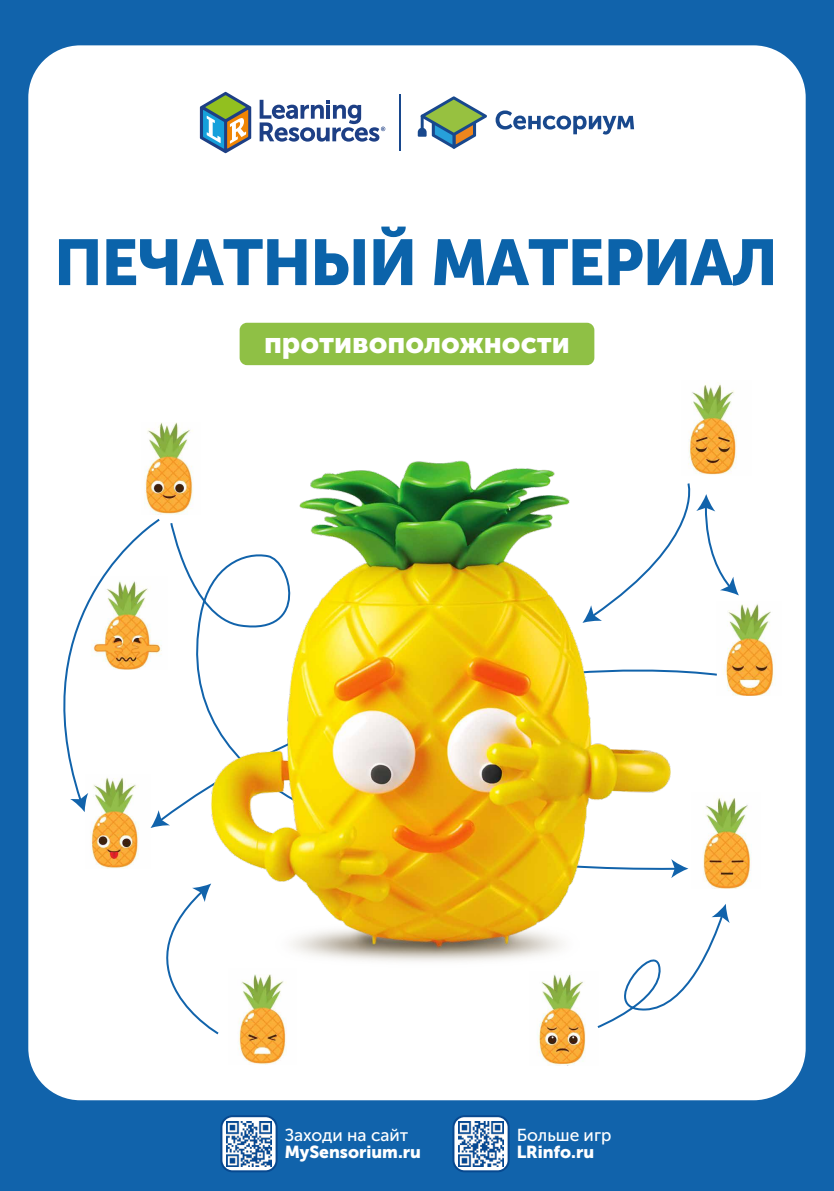
<style>
.page{position:relative;width:834px;height:1191px;background:#fff}
.page>*{position:absolute;margin:0;border:0;box-sizing:border-box;transform-origin:0 0}
.t1{font:64.2px "Museo Sans Cyrl 900";color:#0b63aa}
.t2{font:29.2px "Museo Sans Cyrl 900";color:#fff}
.t3{font:17.2px "Museo Sans Cyrl 900";color:#fff}
.t4{font:17.2px "Museo Sans Cyrl 500";color:#fff}
</style>
<div class="page">
<div style="left:0;top:0;width:833px;height:1191px;background:#1163ab"></div>
<div style="left:28px;top:45px;width:777px;height:1055px;background:#fff;border-radius:52px"></div>
<svg style="left:452px;top:1115px;width:57px;height:57px"></svg>
<img style="left:458px;top:1121px;width:45px;height:45px">
<svg style="left:220px;top:1115px;width:57px;height:57px"></svg>
<img style="left:226px;top:1121px;width:45px;height:45px">
<svg style="left:417px;top:96px;width:70px;height:53px"></svg>
<svg style="left:495px;top:110px;width:139px;height:25px"></svg>
<svg style="left:200px;top:92px;width:51px;height:61px"></svg>
<svg style="left:259px;top:100px;width:126px;height:42px"></svg>
<hr style="left:399px;top:94px;width:2px;height:57px;background:#18488d">
<div style="left:239px;top:323px;width:355px;height:42px;background:#8fc045;border-radius:7px"></div>
<img style="left:144px;top:422px;width:49px;height:92px">
<img style="left:239px;top:974px;width:48px;height:90px">
<img style="left:90px;top:803px;width:49px;height:65px">
<img style="left:537px;top:974px;width:49px;height:91px">
<img style="left:690px;top:382px;width:47px;height:93px">
<img style="left:703px;top:797px;width:48px;height:91px">
<img style="left:723px;top:604px;width:52px;height:92px">
<svg style="left:28px;top:517px;width:132px;height:286px"></svg>
<svg style="left:70px;top:793px;width:18px;height:19px"></svg>
<svg style="left:597px;top:904px;width:132px;height:124px"></svg>
<svg style="left:166px;top:933px;width:53px;height:102px"></svg>
<svg style="left:157px;top:632px;width:561px;height:191px"></svg>
<svg style="left:150px;top:810px;width:20px;height:18px"></svg>
<svg style="left:696px;top:494px;width:42px;height:129px"></svg>
<img style="left:171px;top:440px;width:520px;height:528px">
<h1 class="t1" style="left:54px;top:226px;width:725px">П Е Ч А Т Н Ы Й М А Т Е Р И А Л</h1>
<h2 class="t2" style="left:264px;top:326px;width:307px">противоположности</h2>
<p class="t4" style="left:285px;top:1125px;width:125px">Заходи на сайт</p>
<p class="t3" style="left:285px;top:1142px;width:138px">MySensorium.ru</p>
<p class="t4" style="left:516px;top:1125px;width:96px">Больше игр</p>
<p class="t3" style="left:516px;top:1142px;width:79px">LRinfo.ru</p>
</div>
